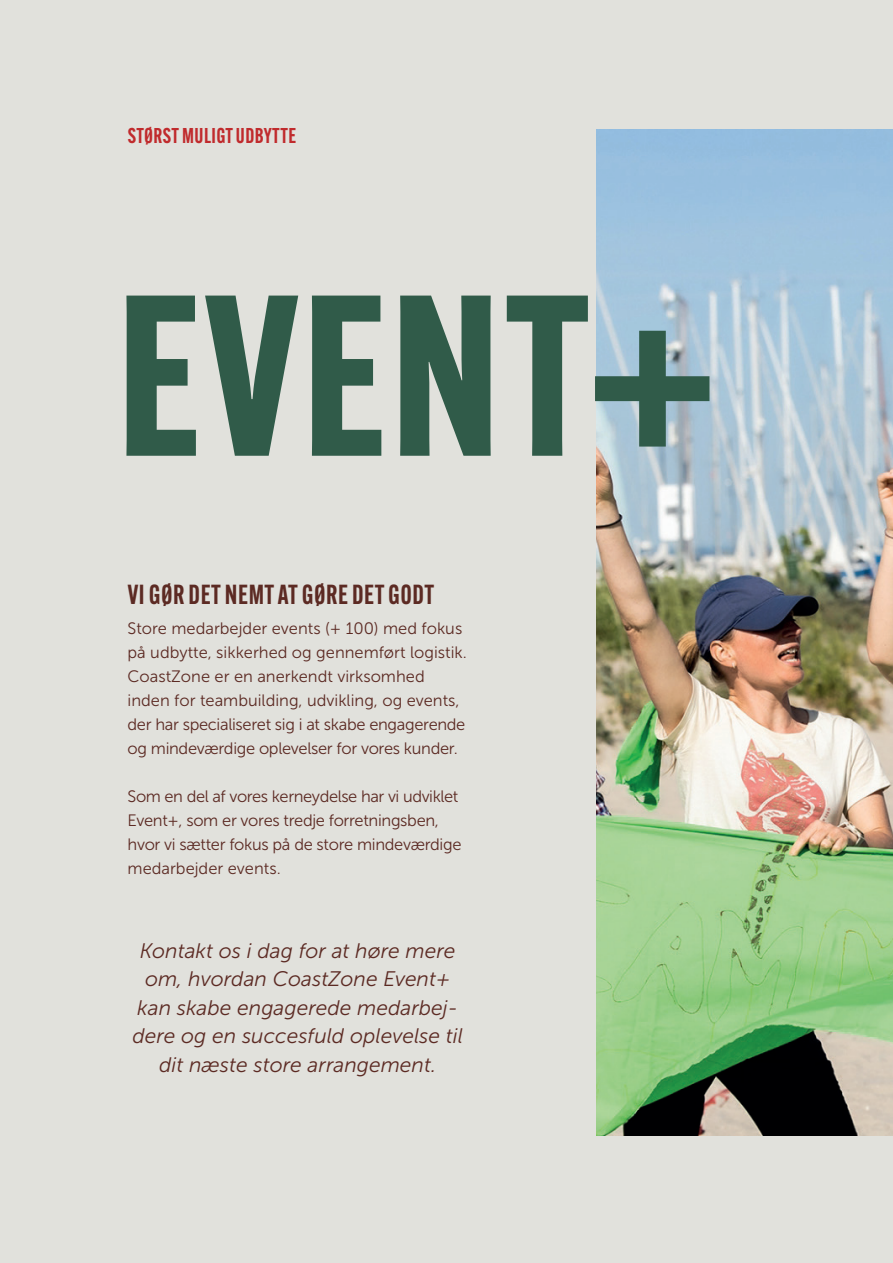
<style>
.page{position:relative;width:893px;height:1263px;background:#e1e1dc}
.page>*{position:absolute;margin:0;border:0;box-sizing:border-box;transform-origin:0 0}
.t1{font:700 223.95px "Alternate Gothic Cond ATF";letter-spacing:.02em;color:#305b49}
.overskrift_brød{font:600 27px "Alternate Gothic Cond ATF";letter-spacing:.02em;color:#5c2a23}
.t2{font:italic 21px/28.5px "Museo Sans 300";color:#5c2a23;text-align:center}
.t3{font:600 21px "Alternate Gothic Cond ATF";letter-spacing:.02em;color:#c02b2d}
.brød_brun{font:16.5px/24px "Museo Sans 300";letter-spacing:-.02em;color:#5c2a23}
.brød_brun-2{font:16.5px/24px "Museo Sans 300";color:#5c2a23}
</style>
<div class="page">
<img style="left:597px;top:129px;width:296px;height:1006px">
<p class="t3" style="left:128px;top:123px;width:170px">STØRST MULIGT UDBYTTE</p>
<p class="t1" style="left:117px;top:236px;width:597px">EVENT+</p>
<p class="overskrift_brød" style="left:128px;top:577px;width:308px">VI GØR DET NEMT AT GØRE DET GODT</p>
<p class="brød_brun-2" style="left:128px;top:616px;width:341px">Store medarbejder events (+ 100) med fokus på udbytte, sikkerhed og gennemført logistik.</p>
<p class="brød_brun" style="left:128px;top:664px;width:339px">CoastZone er en anerkendt virksomhed inden for teambuilding, udvikling, og events, der har specialiseret sig i at skabe engagerende og mindeværdige oplevelser for vores kunder.</p>
<p class="brød_brun" style="left:128px;top:784px;width:335px">Som en del af vores kerneydelse har vi udviklet Event+, som er vores tredje forretningsben, hvor vi sætter fokus på de store mindeværdige medarbejder events.</p>
<p class="t2" style="left:132px;top:937px;width:332px">Kontakt os i dag for at høre mere om, hvordan CoastZone Event+ kan skabe engagerede medarbej&shy;dere og en succesfuld oplevelse til dit næste store arrangement.</p>
</div>
